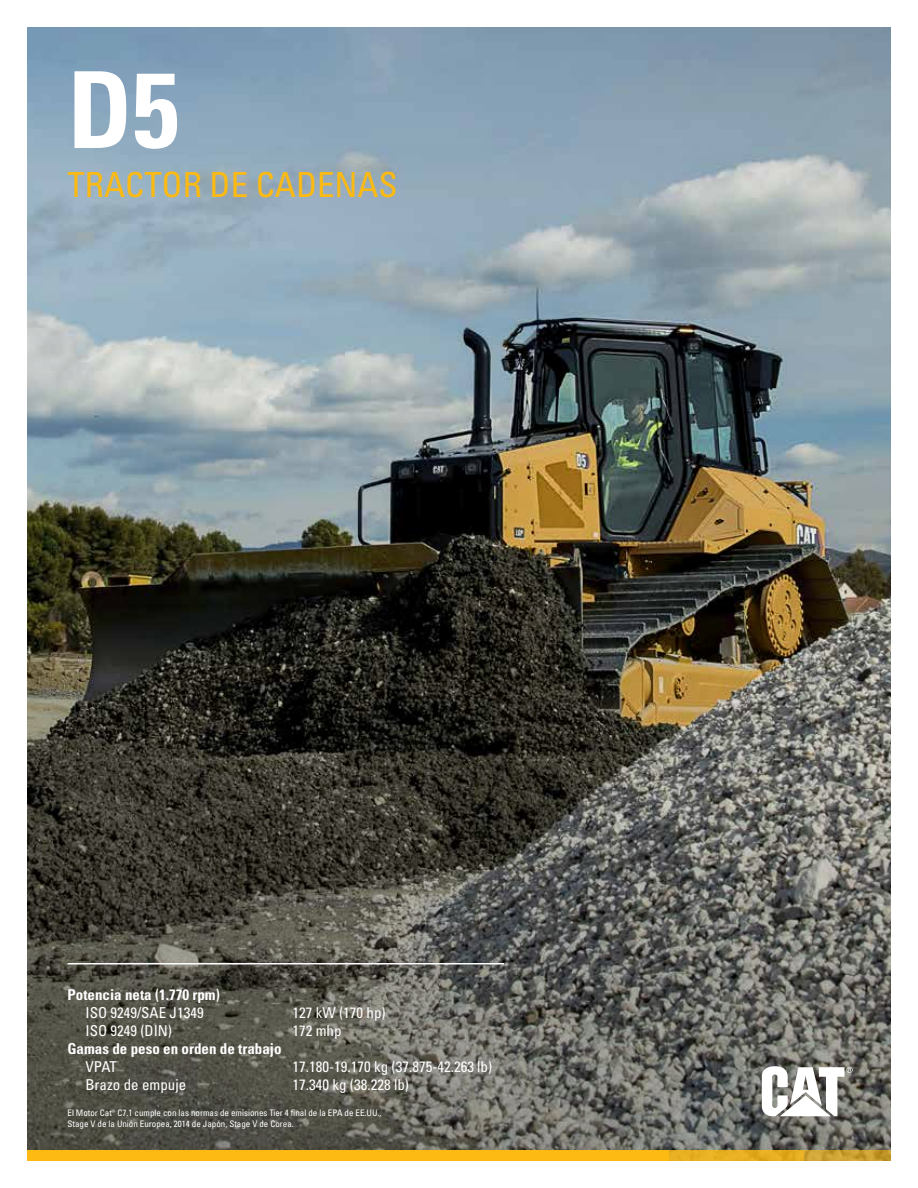
<style>
.page{position:relative;width:918px;height:1188px;background:#fff}
.page>*{position:absolute;margin:0;border:0;box-sizing:border-box;transform-origin:0 0}
.t1{font:106.2px "Univers LTCYR 67 Bold Cond";color:#fff}
.t2{font:condensed 34.5px "Univers LTCYR 57";color:#fcba13}
.t3{font:condensed 15px "Univers LTCYR 57";color:#fff}
.t4{font:15px "Univers LTCYR 67 Bold Cond";color:#fff}
.t5{font:condensed 9px/10.8px "Univers LTCYR 57";color:#fff}
</style>
<div class="page">
<img style="left:27px;top:27px;width:864px;height:1124px">
<div style="left:27px;top:1151px;width:641px;height:10px;background:#fcba13"></div>
<svg style="left:668px;top:1151px;width:136px;height:10px"></svg>
<svg style="left:804px;top:1151px;width:87px;height:10px"></svg>
<svg style="left:762px;top:1066px;width:91px;height:50px"></svg>
<hr style="left:68px;top:963px;width:436px;height:1px;background:#fff">
<h1 class="t1" style="left:68px;top:45px;width:114px">D5</h1>
<h2 class="t2" style="left:68px;top:163px;width:332px">TRACTOR DE CADENAS</h2>
<h3 class="t4" style="left:68px;top:985px;width:154px">Potencia neta (1.770 rpm)</h3>
<h3 class="t3" style="left:86px;top:1003px;width:120px">ISO 9249/SAE J1349</h3>
<h3 class="t3" style="left:292px;top:1003px;width:95px">127 kW (170 hp)</h3>
<h3 class="t3" style="left:86px;top:1021px;width:88px">ISO 9249 (DIN)</h3>
<h3 class="t3" style="left:292px;top:1021px;width:51px">172 mhp</h3>
<h3 class="t4" style="left:68px;top:1039px;width:216px">Gamas de peso en orden de trabajo</h3>
<h3 class="t3" style="left:86px;top:1057px;width:33px">VPAT</h3>
<h3 class="t3" style="left:292px;top:1057px;width:201px">17.180-19.170 kg (37.875-42.263 lb)</h3>
<h3 class="t3" style="left:86px;top:1075px;width:102px">Brazo de empuje</h3>
<h3 class="t3" style="left:292px;top:1075px;width:118px">17.340 kg (38.228 lb)</h3>
<p class="t5" style="left:68px;top:1108px;width:316px">El Motor Cat® C7.1 cumple con las normas de emisiones Tier 4 final de la EPA de EE.UU.,<br>Stage V de la Unión Europea, 2014 de Japón, Stage V de Corea.</p>
</div>
